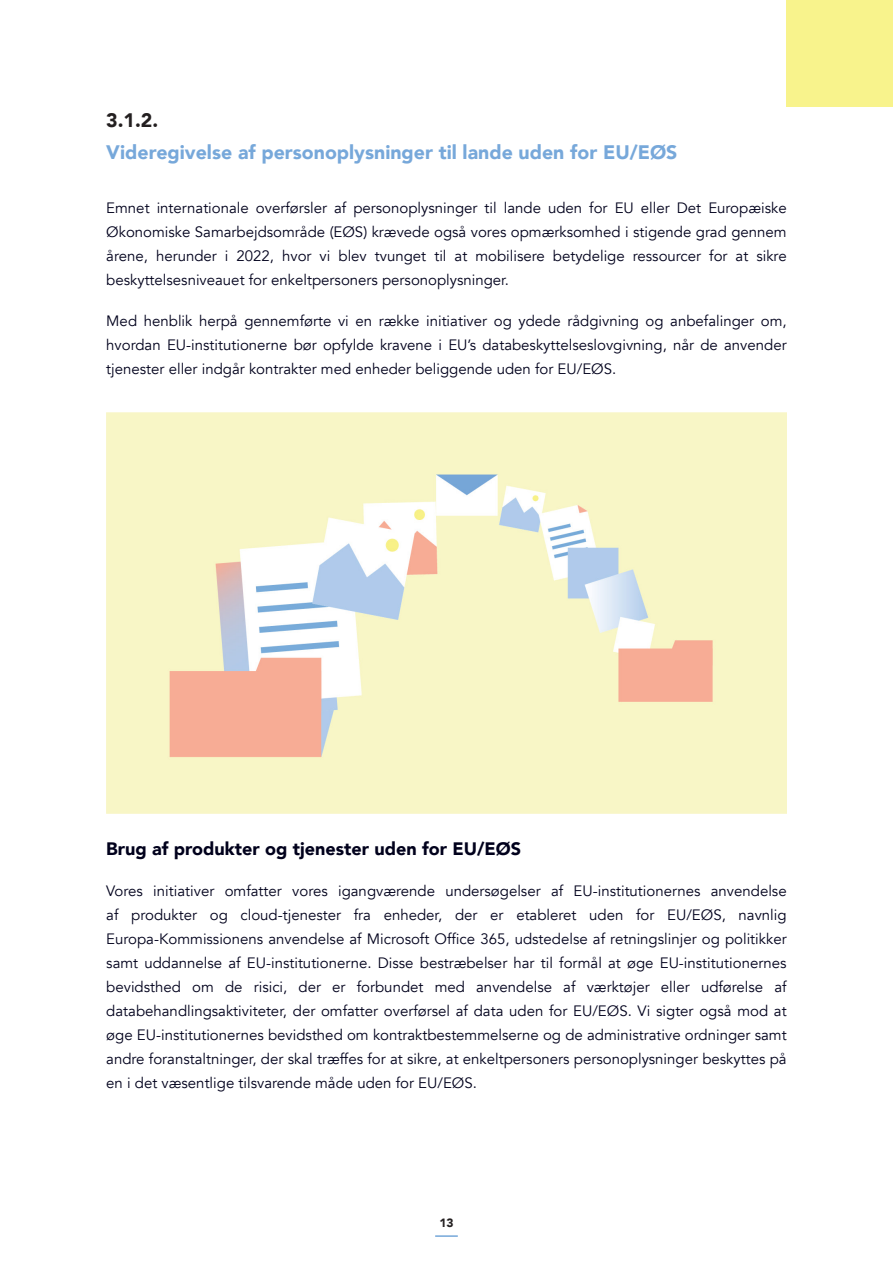
<style>
.page{position:relative;width:893px;height:1263px;background:#fff}
.page>*{position:absolute;margin:0;border:0;box-sizing:border-box;transform-origin:0 0}
.EXC_Number{font:900 19.5px/31.5px "Avenir";color:#77a8da}
.Black_Sub_head{font:900 18px "Avenir";color:#01011c}
.Body_text{font:15px/24px "Avenir";color:#01011c;text-align:justify}
.t1{font:900 12px "Avenir";color:#231f20}
.s1{color:#231f20}
</style>
<div class="page">
<div style="left:787px;top:0;width:106px;height:106px;background:#f8f38c"></div>
<hr style="left:435px;top:1235px;width:23px;height:2px;background:#75a7d9">
<img style="left:106px;top:413px;width:681px;height:401px">
<p class="EXC_Number" style="left:106px;top:104px;width:573px"><span class="s1">3.1.2.<br></span>Videregivelse af personoplysninger til lande uden for EU/EØS</p>
<p class="Body_text" style="left:106px;top:196px;width:682px">Emnet internationale overførsler af personoplysninger til lande uden for EU eller Det Europæiske Økonomiske Samarbejdsområde (EØS) krævede også vores opmærksomhed i stigende grad gennem årene, herunder i 2022, hvor vi blev tvunget til at mobilisere betydelige ressourcer for at sikre beskyttelsesniveauet for enkeltpersoners personoplysninger.</p>
<p class="Body_text" style="left:106px;top:309px;width:682px">Med henblik herpå gennemførte vi en række initiativer og ydede rådgivning og anbefalinger om, hvordan EU-institutionerne bør opfylde kravene i EU’s databeskyttelseslovgivning, når de anvender tjenester eller indgår kontrakter med enheder beliggende uden for EU/EØS.</p>
<p class="Black_Sub_head" style="left:106px;top:833px;width:416px">Brug af produkter og tjenester uden for EU/EØS</p>
<p class="Body_text" style="left:106px;top:879px;width:682px">Vores initiativer omfatter vores igangværende undersøgelser af EU-institutionernes anvendelse af produkter og cloud-tjenester fra enheder, der er etableret uden for EU/EØS, navnlig Europa-Kommissionens anvendelse af Microsoft Office 365, udstedelse af retningslinjer og politikker samt uddannelse af EU-institutionerne. Disse bestræbelser har til formål at øge EU-institutionernes bevidsthed om de risici, der er forbundet med anvendelse af værktøjer eller udførelse af databehandlingsaktiviteter, der omfatter overførsel af data uden for EU/EØS. Vi sigter også mod at øge EU-institutionernes bevidsthed om kontraktbestemmelserne og de administrative ordninger samt andre foranstaltninger, der skal træffes for at sikre, at enkeltpersoners personoplysninger beskyttes på en i det væsentlige tilsvarende måde uden for EU/EØS.</p>
<p class="t1" style="left:439px;top:1213px;width:16px">13</p>
</div>
